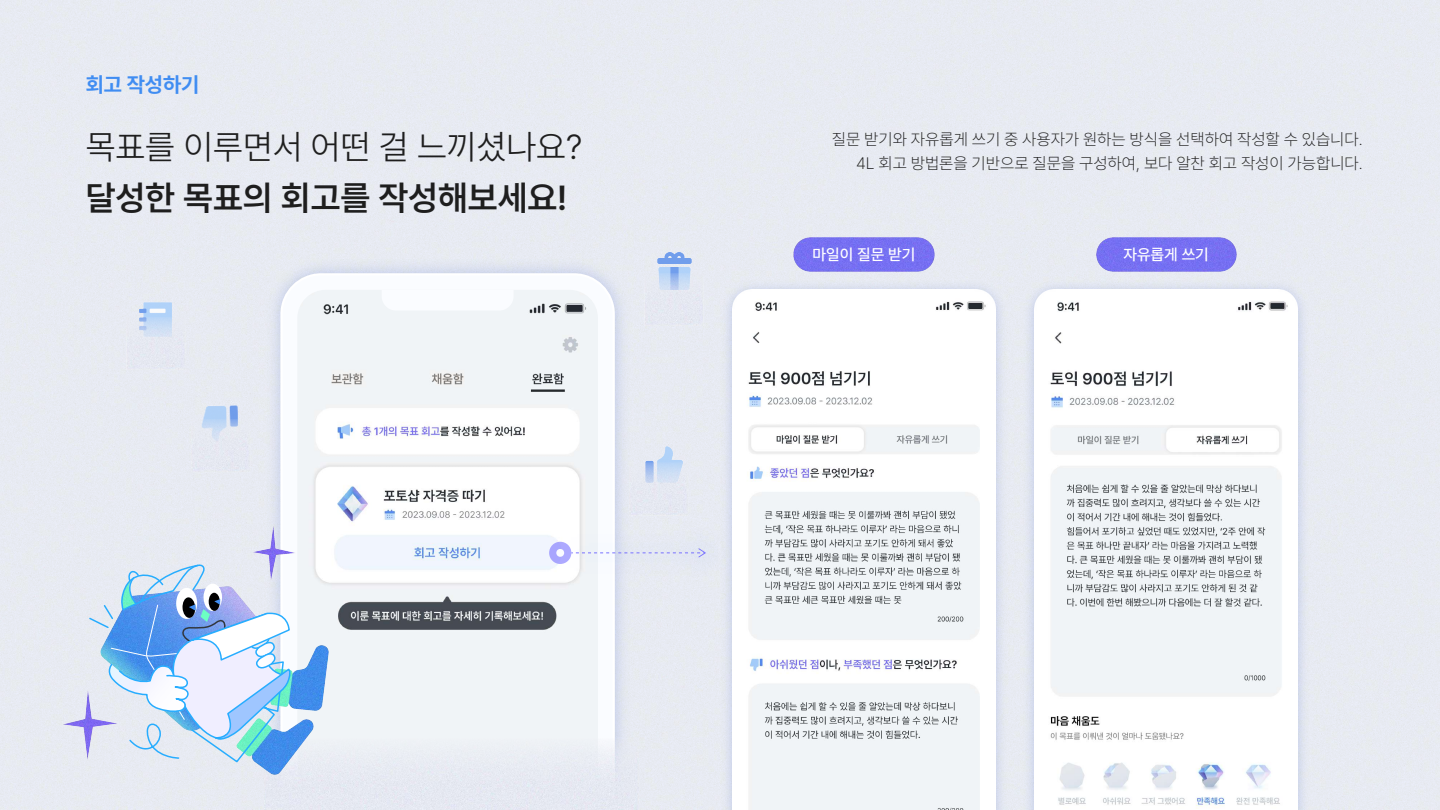
<style>
.page{position:relative;width:1440px;height:810px;background:#e7ebf2}
.page>*{position:absolute;margin:0;border:0;box-sizing:border-box;transform-origin:0 0}
.t1{font:300 34.5px "Pretendard";color:#1e1e1e}
.t2{font:600 34.5px "Pretendard";color:#1e1e1e}
.t3{font:700 21px "Pretendard";color:#408df2}
.t4{font:200 16.5px/24px "Pretendard";color:#1e1e1e;text-align:right}
.t5{font:500 15.75px "Pretendard";color:#fff}
</style>
<div class="page">
<img style="left:788px;top:221px;width:147px;height:52px">
<img style="left:1084px;top:210px;width:160px;height:62px">
<img style="left:167px;top:393px;width:88px;height:96px">
<img style="left:107px;top:302px;width:105px;height:95px">
<img style="left:638px;top:252px;width:63px;height:90px">
<img style="left:645px;top:446px;width:40px;height:60px">
<div style="left:280px;top:273px;width:335px;height:439px;background:#fafcff"></div>
<img style="left:297px;top:290px;width:301px;height:422px">
<div style="left:382px;top:290px;width:132px;height:21px;background:#fafcff"></div>
<img style="left:539px;top:516px;width:161px;height:73px">
<svg style="left:571px;top:548px;width:135px;height:9px"></svg>
<div style="left:549px;top:542px;width:22px;height:22px;background:#aca9fe;border-radius:50%"></div>
<svg style="left:556px;top:549px;width:9px;height:8px"></svg>
<img style="left:252px;top:712px;width:411px;height:98px">
<img style="left:237px;top:498px;width:85px;height:109px">
<img style="left:74px;top:559px;width:222px;height:199px">
<img style="left:291px;top:618px;width:65px;height:120px">
<img style="left:95px;top:559px;width:68px;height:3px">
<img style="left:237px;top:691px;width:103px;height:111px">
<svg style="left:88px;top:562px;width:203px;height:202px"></svg>
<img style="left:1021px;top:280px;width:292px;height:530px">
<img style="left:1035px;top:290px;width:263px;height:520px">
<img style="left:717px;top:275px;width:289px;height:535px">
<img style="left:733px;top:290px;width:262px;height:520px">
<p class="t3" style="left:86px;top:69px;width:115px">회고 작성하기</p>
<h1 class="t1" style="left:86px;top:123px;width:498px">목표를 이루면서 어떤 걸 느끼셨나요?</h1>
<h1 class="t2" style="left:86px;top:172px;width:483px">달성한 목표의 회고를 작성해보세요!</h1>
<p class="t4" style="left:832px;top:126px;width:532px">질문 받기와 자유롭게 쓰기 중 사용자가 원하는 방식을 선택하여 작성할 수 있습니다.<br>4L 회고 방법론을 기반으로 질문을 구성하여, 보다 알찬 회고 작성이 가능합니다.</p>
<p class="t5" style="left:813px;top:243px;width:104px">마일이 질문 받기</p>
<p class="t5" style="left:1123px;top:243px;width:87px">자유롭게 쓰기</p>
</div>
